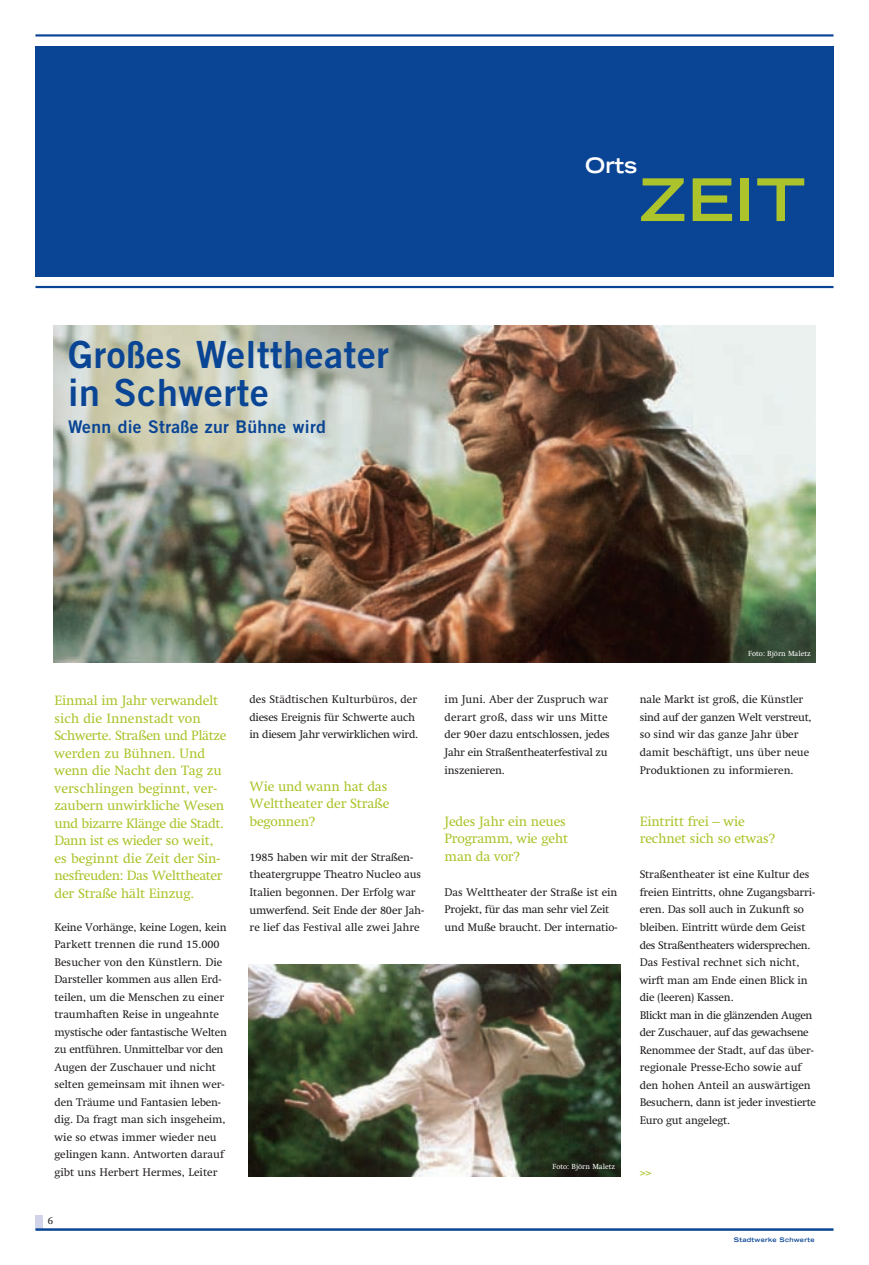
<style>
.page{position:relative;width:869px;height:1265px;background:#fff}
.page>*{position:absolute;margin:0;border:0;box-sizing:border-box;transform-origin:0 0}
.t1{font:700 expanded 58.75px "Trade Gothic LT Std";color:#acc32b}
.t2{font:37.5px/37.5px "Trade Gothic Bold Two";letter-spacing:.02em;color:#094594}
.t3{font:700 expanded 21.25px "Trade Gothic LT Std";color:#fff}
.t4{font:17.5px "Trade Gothic Bold Two";letter-spacing:.02em;color:#094594}
.t5{font:13.75px/17.5px "Swift Com";letter-spacing:-.015em;color:#acc32b}
.t6{font:11.25px/17.5px "Swift Com";letter-spacing:-.01em;color:#231f20}
.t7{font:11.25px "Swift Com";color:#acc32b}
.t8{font:10px "Swift Com";color:#231f20}
.t9{font:7.5px "Swift Com";color:#fff}
.t10{font:700 expanded 6.25px "Trade Gothic LT Std";letter-spacing:.035em;color:#094594}
</style>
<div class="page">
<hr style="left:35px;top:34px;width:798px;height:3px;background:#094594">
<hr style="left:35px;top:286px;width:798px;height:2px;background:#094594">
<div style="left:35px;top:46px;width:798px;height:230px;background:#094594"></div>
<div style="left:35px;top:1215px;width:8px;height:15px;background:#d1d3e8"></div>
<hr style="left:35px;top:1228px;width:798px;height:3px;background:#094594">
<img style="left:53px;top:326px;width:762px;height:337px">
<img style="left:248px;top:965px;width:372px;height:211px">
<h2 class="t2" style="left:68px;top:340px;width:322px">Großes Welttheater in Schwerte</h2>
<h3 class="t4" style="left:68px;top:421px;width:259px">Wenn die Straße zur Bühne wird</h3>
<h3 class="t3" style="left:585px;top:157px;width:53px">Orts</h3>
<h1 class="t1" style="left:639px;top:178px;width:167px">ZEIT</h1>
<p class="t5" style="left:54px;top:692px;width:173px">Einmal im Jahr verwandelt sich die Innenstadt von<br>Schwerte. Straßen und Plätze werden zu Bühnen. Und wenn die Nacht den Tag zu verschlingen beginnt, ver&shy;zaubern unwirkliche Wesen und bizarre Klänge die Stadt.<br>Dann ist es wieder so weit, es beginnt die Zeit der Sin&shy;nesfreuden: Das Welttheater der Straße hält Einzug.</p>
<p class="t6" style="left:54px;top:918px;width:174px">Keine Vorhänge, keine Logen, kein<br>Parkett trennen die rund 15.000<br>Besucher von den Künstlern. Die<br>Darsteller kommen aus allen Erd&shy;teilen, um die Menschen zu einer traumhaften Reise in ungeahnte mystische oder fantastische Welten zu entführen. Unmittelbar vor den<br>Augen der Zuschauer und nicht selten gemeinsam mit ihnen wer&shy;den Träume und Fantasien leben&shy;dig. Da fragt man sich insgeheim, wie so etwas immer wieder neu gelingen kann. Antworten darauf gibt uns Herbert Hermes, Leiter</p>
<p class="t8" style="left:48px;top:1215px;width:7px">6</p>
<p class="t6" style="left:249px;top:691px;width:170px">des Städtischen Kulturbüros, der dieses Ereignis für Schwerte auch in diesem Jahr verwirklichen wird.</p>
<p class="t5" style="left:249px;top:778px;width:141px">Wie und wann hat das<br>Welttheater der Straße begonnen?</p>
<p class="t6" style="left:249px;top:848px;width:176px">1985 haben wir mit der Straßen&shy;theatergruppe Theatro Nucleo aus Italien begonnen. Der Erfolg war umwerfend. Seit Ende der 80er Jah&shy;re lief das Festival alle zwei Jahre</p>
<p class="t6" style="left:444px;top:691px;width:167px">im Juni. Aber der Zuspruch war derart groß, dass wir uns Mitte der 90er dazu entschlossen, jedes<br>Jahr ein Straßentheaterfestival zu inszenieren.</p>
<p class="t5" style="left:444px;top:813px;width:125px">Jedes Jahr ein neues<br>Programm, wie geht man da vor?</p>
<p class="t6" style="left:444px;top:883px;width:174px">Das Welttheater der Straße ist ein<br>Projekt, für das man sehr viel Zeit und Muße braucht. Der internatio-</p>
<p class="t9" style="left:552px;top:1162px;width:64px">Foto: Björn Maletz</p>
<p class="t9" style="left:748px;top:649px;width:64px">Foto: Björn Maletz</p>
<p class="t6" style="left:639px;top:691px;width:173px">nale Markt ist groß, die Künstler sind auf der ganzen Welt verstreut, so sind wir das ganze Jahr über damit beschäftigt, uns über neue<br>Produktionen zu informieren.</p>
<p class="t5" style="left:639px;top:813px;width:137px">Eintritt frei – wie rechnet sich so etwas?</p>
<p class="t6" style="left:639px;top:866px;width:178px">Straßentheater ist eine Kultur des freien Eintritts, ohne Zugangsbarri&shy;eren. Das soll auch in Zukunft so bleiben. Eintritt würde dem Geist des Straßentheaters widersprechen.<br>Das Festival rechnet sich nicht, wirft man am Ende einen Blick in die (leeren) Kassen.<br>Blickt man in die glänzenden Augen der Zuschauer, auf das gewachsene<br>Renommee der Stadt, auf das über&shy;regionale Presse-Echo sowie auf den hohen Anteil an auswärtigen<br>Besuchern, dann ist jeder investierte<br>Euro gut angelegt.</p>
<p class="t7" style="left:639px;top:1166px;width:14px">&gt;&gt;</p>
<p class="t10" style="left:733px;top:1238px;width:82px">Stadtwerke Schwerte</p>
</div>
